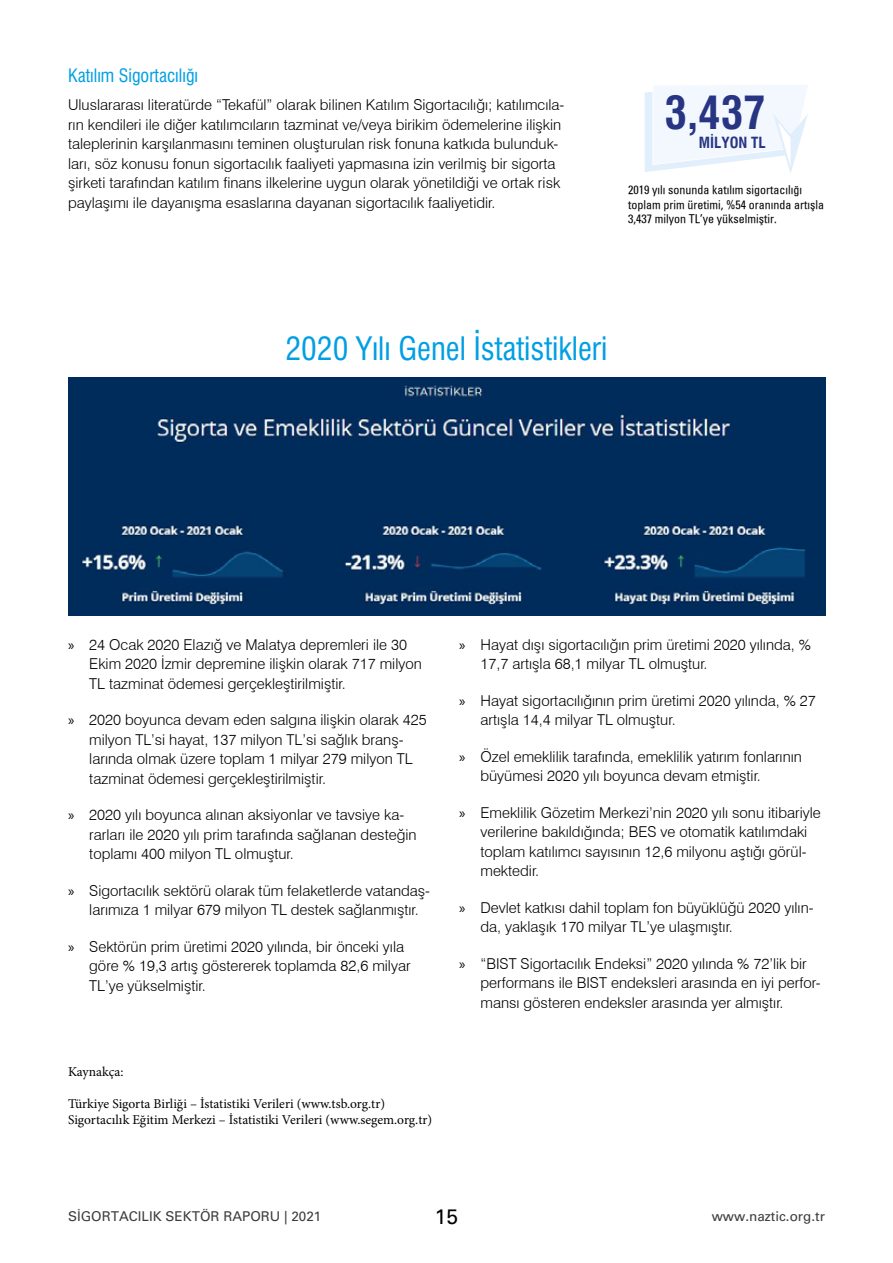
<style>
.page{position:relative;width:893px;height:1263px;background:#fff}
.page>*{position:absolute;margin:0;border:0;box-sizing:border-box;transform-origin:0 0}
.t1{font:700 condensed 45px "Swiss 721 BT";color:#283583}
.t2{font:31.5px "Swis 721 BT Condensed 2";color:#009fe3}
.t3{font:21px "Univers";color:#000}
.t4{font:18px "Swis 721 BT Condensed 2";color:#009fe3}
.t5{font:300 15px/19.5px "Swiss 721 BT";color:#000}
.t6{font:700 condensed 15px "Swiss 721 BT";color:#283583}
.t7{font:13.5px/16.2px "Minion Pro";color:#000}
.t8{font:13.5px "Univers";color:#3c3c3b}
.t9{font:condensed 12px/14.4px "Univers";color:#000}
.s1{font-family:"Myriad Pro";font-weight:400}
</style>
<div class="page">
<svg style="left:645px;top:85px;width:163px;height:88px"></svg>
<img style="left:68px;top:377px;width:757px;height:239px">
<p class="t4" style="left:68px;top:65px;width:132px">Katılım Sigortacılığı</p>
<p class="t5" style="left:68px;top:95px;width:498px">Uluslararası literatürde “Tekafül” olarak bilinen Katılım Sigortacılığı; katılımcıla&shy;rın kendileri ile diğer katılımcıların tazminat ve/veya birikim ödemelerine ilişkin taleplerinin karşılanmasını teminen oluşturulan risk fonuna katkıda bulunduk&shy;ları, söz konusu fonun sigortacılık faaliyeti yapmasına izin verilmiş bir sigorta şirketi tarafından katılım finans ilkelerine uygun olarak yönetildiği ve ortak risk paylaşımı ile dayanışma esaslarına dayanan sigortacılık faaliyetidir.</p>
<h1 class="t1" style="left:664px;top:86px;width:103px">3,437</h1>
<p class="t6" style="left:699px;top:133px;width:68px">MİLYON TL</p>
<p class="t9" style="left:628px;top:183px;width:197px">2019 yılı sonunda katılım sigortacılığı toplam prim üretimi, %54 oranında artışla<br>3,437 milyon TL’ye yükselmiştir.</p>
<h2 class="t2" style="left:286px;top:329px;width:323px">2020 Yılı Genel İstatistikleri</h2>
<p class="t5" style="left:89px;top:634px;width:334px;text-indent:-21px"><span class="s1">»</span> 24 Ocak 2020 Elazığ ve Malatya depremleri ile 30<br>Ekim 2020 İzmir depremine ilişkin olarak 717 milyon<br>TL tazminat ödemesi gerçekleştirilmiştir.</p>
<p class="t5" style="left:89px;top:710px;width:339px;text-indent:-21px"><span class="s1">»</span> 2020 boyunca devam eden salgına ilişkin olarak 425 milyon TL’si hayat, 137 milyon TL’si sağlık branş&shy;larında olmak üzere toplam 1 milyar 279 milyon TL tazminat ödemesi gerçekleştirilmiştir.</p>
<p class="t5" style="left:89px;top:805px;width:329px;text-indent:-21px"><span class="s1">»</span> 2020 yılı boyunca alınan aksiyonlar ve tavsiye ka&shy;rarları ile 2020 yılı prim tarafında sağlanan desteğin toplamı 400 milyon TL olmuştur.</p>
<p class="t5" style="left:89px;top:881px;width:342px;text-indent:-21px"><span class="s1">»</span> Sigortacılık sektörü olarak tüm felaketlerde vatandaş&shy;larımıza 1 milyar 679 milyon TL destek sağlanmıştır.</p>
<p class="t5" style="left:89px;top:937px;width:323px;text-indent:-21px"><span class="s1">»</span> Sektörün prim üretimi 2020 yılında, bir önceki yıla göre % 19,3 artış göstererek toplamda 82,6 milyar<br>TL’ye yükselmiştir.</p>
<p class="t7" style="left:68px;top:1063px;width:57px">Kaynakça:</p>
<p class="t7" style="left:68px;top:1096px;width:366px">Türkiye Sigorta Birliği – İstatistiki Verileri (www.tsb.org.tr)<br>Sigortacılık Eğitim Merkezi – İstatistiki Verileri (www.segem.org.tr)</p>
<p class="t5" style="left:480px;top:634px;width:332px;text-indent:-21px"><span class="s1">»</span> Hayat dışı sigortacılığın prim üretimi 2020 yılında, %<br>17,7 artışla 68,1 milyar TL olmuştur.</p>
<p class="t5" style="left:480px;top:691px;width:337px;text-indent:-21px"><span class="s1">»</span> Hayat sigortacılığının prim üretimi 2020 yılında, % 27 artışla 14,4 milyar TL olmuştur.</p>
<p class="t5" style="left:480px;top:747px;width:323px;text-indent:-21px"><span class="s1">»</span> Özel emeklilik tarafında, emeklilik yatırım fonlarının büyümesi 2020 yılı boyunca devam etmiştir.</p>
<p class="t5" style="left:480px;top:803px;width:342px;text-indent:-21px"><span class="s1">»</span> Emeklilik Gözetim Merkezi’nin 2020 yılı sonu itibariyle verilerine bakıldığında; BES ve otomatik katılımdaki toplam katılımcı sayısının 12,6 milyonu aştığı görül&shy;mektedir.</p>
<p class="t5" style="left:480px;top:898px;width:335px;text-indent:-21px"><span class="s1">»</span> Devlet katkısı dahil toplam fon büyüklüğü 2020 yılın&shy;da, yaklaşık 170 milyar TL’ye ulaşmıştır.</p>
<p class="t5" style="left:480px;top:954px;width:342px;text-indent:-21px"><span class="s1">»</span> “BIST Sigortacılık Endeksi” 2020 yılında % 72’lik bir performans ile BIST endeksleri arasında en iyi perfor&shy;mansı gösteren endeksler arasında yer almıştır.</p>
<p class="t8" style="left:68px;top:1208px;width:255px">SİGORTACILIK SEKTÖR RAPORU | 2021</p>
<h3 class="t3" style="left:435px;top:1204px;width:25px">15</h3>
<p class="t8" style="left:712px;top:1208px;width:115px">www.naztic.org.tr</p>
</div>
